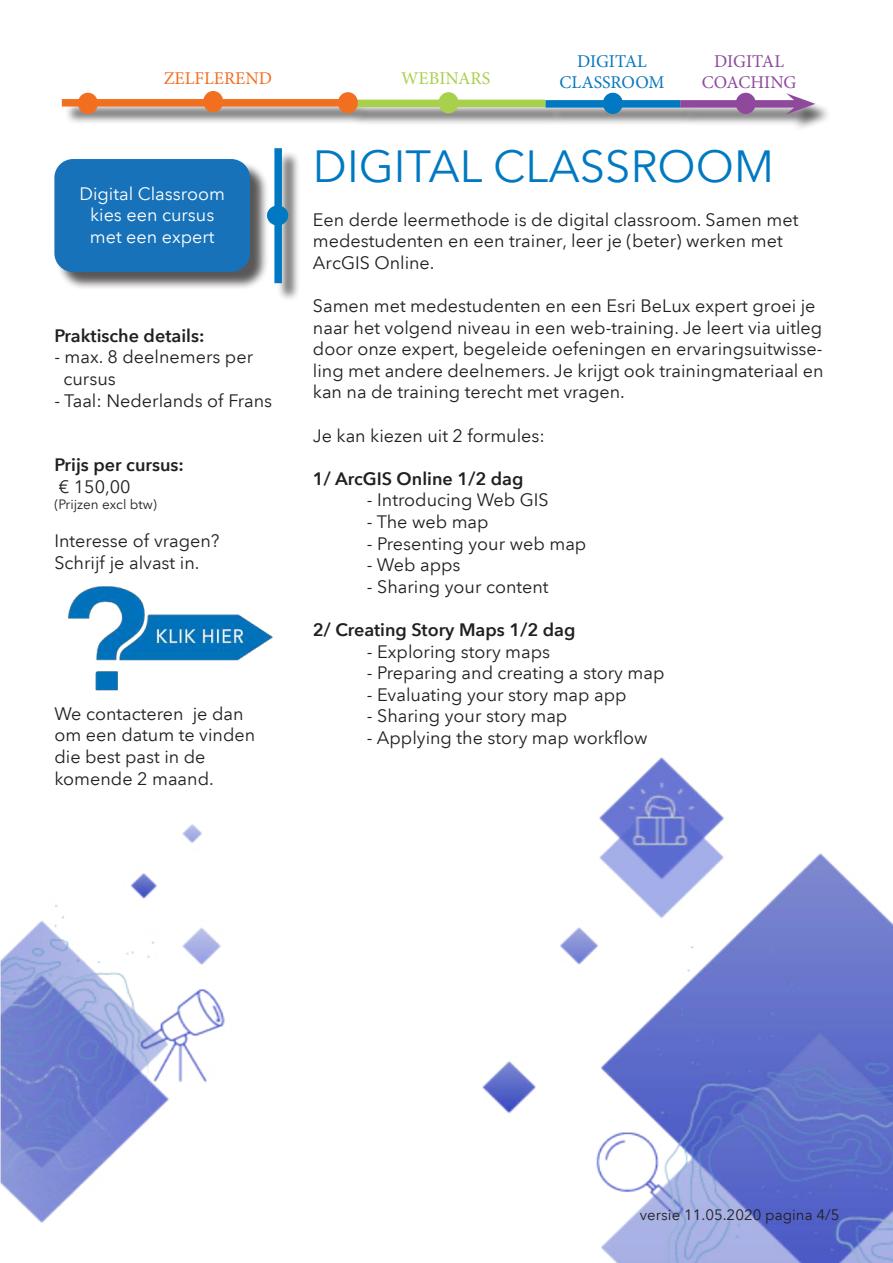
<style>
.page{position:relative;width:893px;height:1263px;background:#fff}
.page>*{position:absolute;margin:0;border:0;box-sizing:border-box;transform-origin:0 0}
.t1{font:45px "Avenir Next LT Pro";color:#0079c2}
.t2{font:18px/21.6px "Avenir Next LT Pro";color:#221f1f}
.t3{font:600 18px "Avenir Next LT Pro";color:#221f1f}
.t4{font:18px/21.6px "Avenir Next LT Pro";color:#fff;text-align:center}
.t5{font:18px/21.6px "Minion Pro";color:#0a77bd;text-align:center}
.t6{font:18px/21.6px "Minion Pro";color:#8f499c;text-align:center}
.t7{font:18px "Minion Pro";color:#f36f22}
.t8{font:18px "Minion Pro";color:#a9d04d}
.t9{font:15px "Avenir Next LT Pro";color:#221f1f}
.t10{font:13.5px "Avenir Next LT Pro";color:#221f1f}
</style>
<div class="page">
<img style="left:0;top:757px;width:893px;height:506px">
<div style="left:57px;top:161px;width:212px;height:129px;background:#221f1f;opacity:.75"></div>
<div style="left:55px;top:160px;width:194px;height:111px;background:#1772ba;border-radius:18px"></div>
<div style="left:54px;top:159px;width:196px;height:113px;border:2px solid #1772ba;border-radius:18px"></div>
<div style="left:277px;top:150px;width:23px;height:152px;background:#221f1f;opacity:.75"></div>
<div style="left:274px;top:148px;width:8px;height:135px;background:#0079c2"></div>
<div style="left:267px;top:205px;width:21px;height:20px;background:#0079c2;border-radius:50%"></div>
<div style="left:64px;top:101px;width:304px;height:24px;background:#221f1f;opacity:.75"></div>
<div style="left:62px;top:99px;width:288px;height:8px;background:#f36f20"></div>
<div style="left:351px;top:102px;width:213px;height:24px;background:#221f1f;opacity:.75"></div>
<div style="left:349px;top:100px;width:196px;height:7px;background:#a9d04b"></div>
<div style="left:548px;top:102px;width:151px;height:24px;background:#221f1f;opacity:.75"></div>
<div style="left:545px;top:100px;width:135px;height:8px;background:#0079c2"></div>
<div style="left:683px;top:97px;width:150px;height:35px;background:#221f1f;opacity:.75"></div>
<div style="left:680px;top:100px;width:118px;height:8px;background:#8f499c"></div>
<svg style="left:786px;top:93px;width:29px;height:21px"></svg>
<div style="left:736px;top:93px;width:20px;height:21px;background:#8f499c;border-radius:50%"></div>
<div style="left:603px;top:93px;width:20px;height:21px;background:#0079c2;border-radius:50%"></div>
<div style="left:438px;top:92px;width:20px;height:21px;background:#a9d04b;border-radius:50%"></div>
<div style="left:338px;top:92px;width:20px;height:21px;background:#f36f20;border-radius:50%"></div>
<div style="left:203px;top:91px;width:20px;height:21px;background:#f36f20;border-radius:50%"></div>
<div style="left:78px;top:93px;width:20px;height:21px;background:#f36f20;border-radius:50%"></div>
<img style="left:67px;top:586px;width:206px;height:105px">
<p class="t7" style="left:164px;top:67px;width:110px">ZELFLEREND</p>
<p class="t8" style="left:401px;top:67px;width:91px">WEBINARS</p>
<p class="t5" style="left:559px;top:50px;width:107px">DIGITAL<br>CLASSROOM</p>
<p class="t6" style="left:702px;top:50px;width:96px">DIGITAL<br>COACHING</p>
<p class="t4" style="left:79px;top:184px;width:147px">Digital Classroom kies een cursus met een expert</p>
<p class="t3" style="left:54px;top:328px;width:152px">Praktische details:</p>
<p class="t2" style="left:63px;top:348px;width:191px;text-indent:-9px">- max. 8 deelnemers per cursus</p>
<p class="t2" style="left:54px;top:391px;width:219px">- Taal: Nederlands of Frans</p>
<p class="t3" style="left:54px;top:457px;width:131px">Prijs per cursus:</p>
<p class="t2" style="left:59px;top:477px;width:73px">€ 150,00</p>
<p class="t10" style="left:54px;top:499px;width:104px">(Prijzen excl btw)</p>
<p class="t2" style="left:54px;top:531px;width:167px">Interesse of vragen?<br>Schrijf je alvast in.</p>
<p class="t2" style="left:54px;top:704px;width:202px">We contacteren je dan om een datum te vinden die best past in de komende 2 maand.</p>
<h1 class="t1" style="left:313px;top:148px;width:463px">DIGITAL CLASSROOM</h1>
<p class="t2" style="left:313px;top:210px;width:487px">Een derde leermethode is de digital classroom. Samen met medestudenten en een trainer, leer je (beter) werken met<br>ArcGIS Online.</p>
<p class="t2" style="left:313px;top:296px;width:512px">Samen met medestudenten en een Esri BeLux expert groei je naar het volgend niveau in een web-training. Je leert via uitleg door onze expert, begeleide oefeningen en ervaringsuitwisse&shy;ling met andere deelnemers. Je krijgt ook trainingmateriaal en kan na de training terecht met vragen.</p>
<p class="t2" style="left:313px;top:426px;width:233px">Je kan kiezen uit 2 formules:</p>
<p class="t3" style="left:313px;top:471px;width:212px">1/ ArcGIS Online 1/2 dag</p>
<p class="t2" style="left:367px;top:491px;width:183px">- Introducing Web GIS</p>
<p class="t2" style="left:367px;top:512px;width:123px">- The web map</p>
<p class="t2" style="left:367px;top:534px;width:221px">- Presenting your web map</p>
<p class="t2" style="left:367px;top:556px;width:95px">- Web apps</p>
<p class="t2" style="left:367px;top:577px;width:183px">- Sharing your content</p>
<p class="t3" style="left:313px;top:622px;width:264px">2/ Creating Story Maps 1/2 dag</p>
<p class="t2" style="left:367px;top:642px;width:185px">- Exploring story maps</p>
<p class="t2" style="left:367px;top:664px;width:299px">- Preparing and creating a story map</p>
<p class="t2" style="left:367px;top:685px;width:261px">- Evaluating your story map app</p>
<p class="t2" style="left:367px;top:707px;width:202px">- Sharing your story map</p>
<p class="t2" style="left:367px;top:727px;width:282px">- Applying the story map workflow</p>
<p class="t9" style="left:640px;top:1208px;width:201px">versie 11.05.2020 pagina 4/5</p>
</div>
